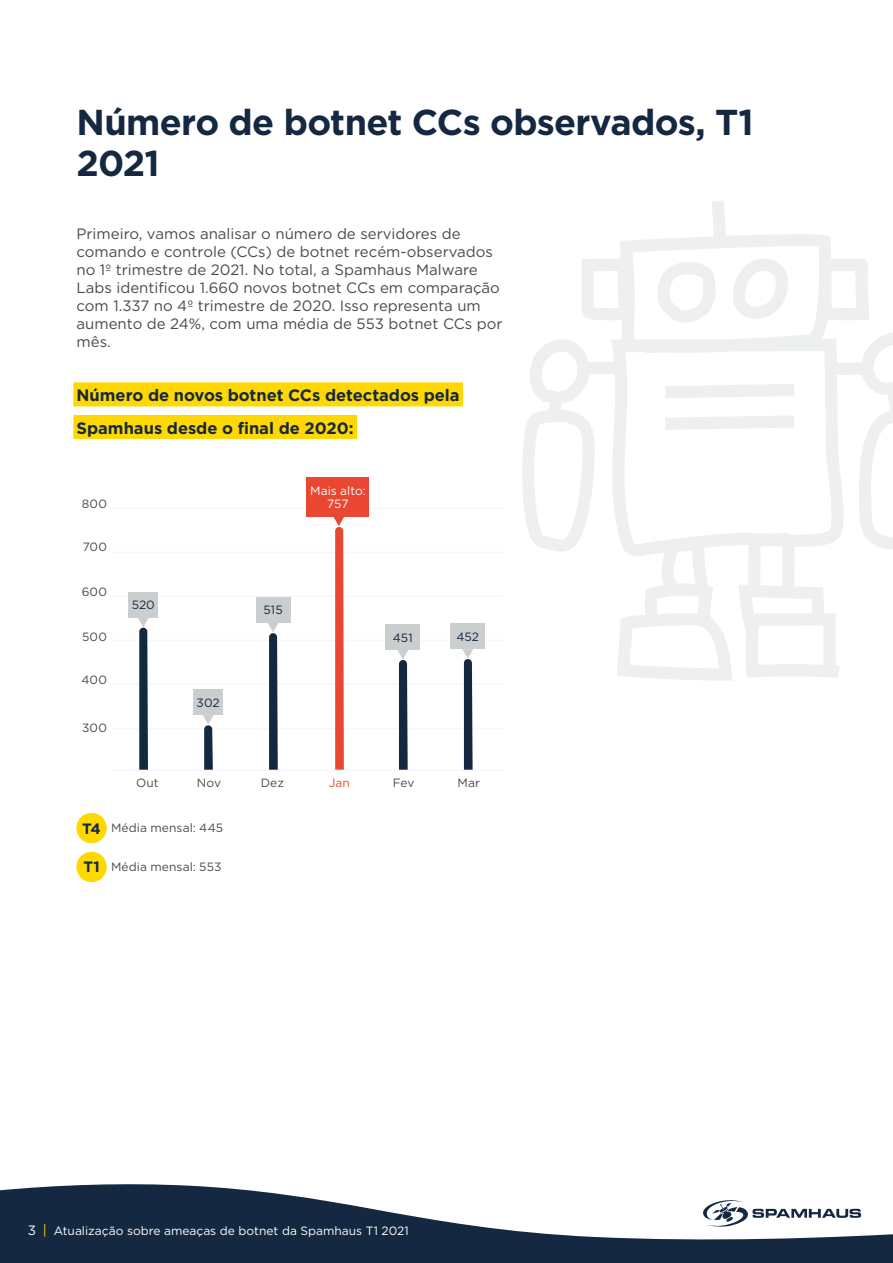
<style>
.page{position:relative;width:893px;height:1263px;background:#fff}
.page>*{position:absolute;margin:0;border:0;box-sizing:border-box;transform-origin:0 0}
.Page_heading{font:700 36px/40.5px "Gotham";letter-spacing:-.02em;color:#142841}
.Subhead{font:700 16.5px "Gotham";color:#142841}
.Body{font:15px/18px "Gotham";color:#4a4a49}
.Subhead-2{font:700 15px "Gotham";color:#142841}
.Caption_heading{font:12px "Gotham";letter-spacing:.01em;color:#4a4a49}
.Caption_heading-2{font:12px/13.5px "Gotham";color:#fff;text-align:center}
.Caption_heading-3{font:12px "Gotham";letter-spacing:.005em;color:#142841}
.Caption_heading-4{font:12px "Gotham";color:#e94732}
.s1{font-size:13.5px}
.s2{font-size:13.5px;color:#ffd800}
</style>
<div class="page">
<svg style="left:522px;top:201px;width:371px;height:480px"></svg>
<svg style="left:732px;top:258px;width:56px;height:61px"></svg>
<svg style="left:657px;top:260px;width:60px;height:62px"></svg>
<svg style="left:665px;top:384px;width:129px;height:14px"></svg>
<svg style="left:665px;top:415px;width:129px;height:15px"></svg>
<svg style="left:0;top:1184px;width:893px;height:79px;fill:#142841"></svg>
<svg style="left:702px;top:1199px;width:159px;height:28px"></svg>
<div style="left:73px;top:382px;width:390px;height:24px;background:#ffd800"></div>
<div style="left:73px;top:415px;width:284px;height:24px;background:#ffd800"></div>
<hr style="left:112px;top:640px;width:391px;height:1px;background:#f6f5fb">
<hr style="left:112px;top:596px;width:391px;height:1px;background:#f6f5fb">
<hr style="left:112px;top:552px;width:391px;height:1px;background:#f6f5fb">
<hr style="left:112px;top:508px;width:391px;height:1px;background:#f6f5fb">
<hr style="left:112px;top:683px;width:391px;height:2px;background:#f6f5fb">
<hr style="left:112px;top:728px;width:391px;height:1px;background:#f6f5fb">
<hr style="left:112px;top:770px;width:391px;height:1px;background:#f6f5fb">
<svg style="left:268px;top:623px;width:10px;height:147px"></svg>
<div style="left:256px;top:597px;width:34px;height:26px;background:#cbcecf"></div>
<svg style="left:203px;top:715px;width:11px;height:55px"></svg>
<div style="left:193px;top:689px;width:30px;height:26px;background:#cbcecf"></div>
<svg style="left:138px;top:618px;width:11px;height:152px"></svg>
<div style="left:128px;top:592px;width:30px;height:26px;background:#cbcecf"></div>
<div style="left:307px;top:477px;width:62px;height:40px;background:#e94732"></div>
<svg style="left:333px;top:517px;width:11px;height:253px"></svg>
<div style="left:386px;top:624px;width:34px;height:26px;background:#cbcecf"></div>
<svg style="left:397px;top:650px;width:11px;height:120px"></svg>
<div style="left:451px;top:623px;width:34px;height:26px;background:#cbcecf"></div>
<svg style="left:462px;top:649px;width:11px;height:121px"></svg>
<div style="left:76px;top:813px;width:31px;height:30px;background:#ffd800;border-radius:50%"></div>
<div style="left:76px;top:852px;width:31px;height:30px;background:#ffd800;border-radius:50%"></div>
<p class="Page_heading" style="left:77px;top:102px;width:679px">Número de botnet CCs observados, T1<br>2021</p>
<p class="Body" style="left:77px;top:225px;width:427px">Primeiro, vamos analisar o número de servidores de comando e controle (CCs) de botnet recém-observados no 1º trimestre de 2021. No total, a Spamhaus Malware Labs identificou 1.660 novos botnet CCs em comparação com 1.337 no 4º trimestre de 2020. Isso representa um aumento de 24%, com uma média de 553 botnet CCs por mês.</p>
<p class="Subhead" style="left:77px;top:384px;width:385px">Número de novos botnet CCs detectados pela</p>
<p class="Subhead" style="left:77px;top:417px;width:279px">Spamhaus desde o final de 2020:</p>
<p class="Caption_heading" style="left:82px;top:497px;width:27px">800</p>
<p class="Caption_heading" style="left:83px;top:540px;width:26px">700</p>
<p class="Caption_heading" style="left:82px;top:585px;width:27px">600</p>
<p class="Caption_heading" style="left:82px;top:630px;width:26px">500</p>
<p class="Caption_heading" style="left:81px;top:673px;width:27px">400</p>
<p class="Caption_heading" style="left:82px;top:721px;width:26px">300</p>
<p class="Caption_heading-3" style="left:132px;top:598px;width:25px">520</p>
<p class="Caption_heading" style="left:136px;top:776px;width:24px">Out</p>
<p class="Caption_heading-3" style="left:197px;top:696px;width:25px">302</p>
<p class="Caption_heading" style="left:197px;top:776px;width:26px">Nov</p>
<p class="Subhead-2" style="left:82px;top:818px;width:20px">T4</p>
<p class="Caption_heading" style="left:111px;top:821px;width:114px">Média mensal: 445</p>
<p class="Subhead-2" style="left:83px;top:857px;width:18px">T1</p>
<p class="Caption_heading" style="left:111px;top:860px;width:112px">Média mensal: 553</p>
<p class="Caption_heading-2" style="left:310px;top:484px;width:57px">Mais alto:<br>757</p>
<p class="Caption_heading-3" style="left:263px;top:603px;width:21px">515</p>
<p class="Caption_heading-3" style="left:393px;top:631px;width:21px">451</p>
<p class="Caption_heading" style="left:261px;top:776px;width:25px">Dez</p>
<p class="Caption_heading-4" style="left:329px;top:776px;width:23px">Jan</p>
<p class="Caption_heading" style="left:393px;top:776px;width:23px">Fev</p>
<p class="Caption_heading-3" style="left:456px;top:630px;width:24px">452</p>
<p class="Caption_heading" style="left:458px;top:776px;width:24px">Mar</p>
<p class="Caption_heading-2" style="left:28px;top:1224px;width:382px"><span class="s1">3</span> <span class="s2">|</span> Atualização sobre ameaças de botnet da Spamhaus T1 2021</p>
</div>
